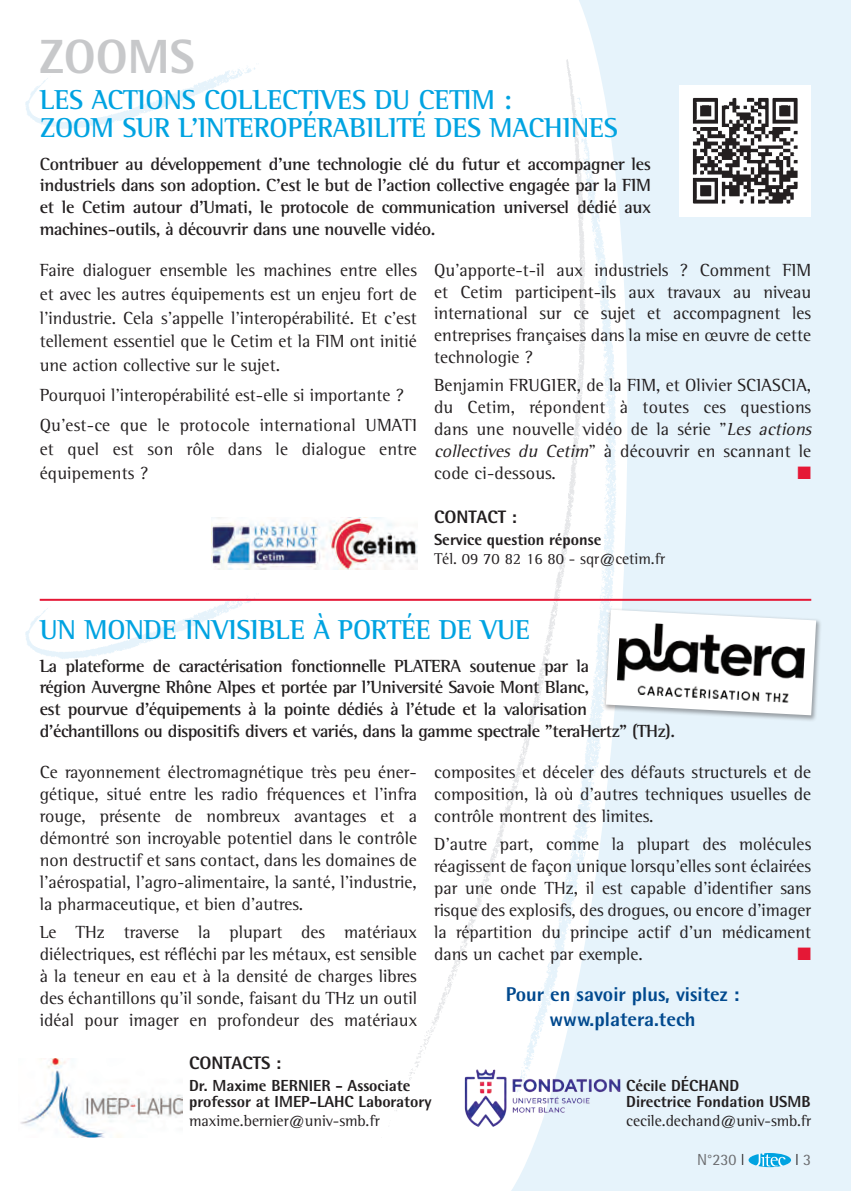
<style>
.page{position:relative;width:851px;height:1191px;background:#fff}
.page>*{position:absolute;margin:0;border:0;box-sizing:border-box;transform-origin:0 0}
.t1{font:800 48px "Rotis Semi Sans Std";color:#c7c8ca}
.t2{font:700 28px/28px "Rotis Semi Serif Std";letter-spacing:-.01em;color:#00a3e1}
.t3{font:800 20px/24.4px "Rotis Semi Sans Std";color:#01498e;text-align:center}
.t4{font:18px/22px "Rotis Semi Serif Std";color:#231f20;text-align:justify}
.t5{font:700 18px/21.6px "Rotis Semi Serif Std";letter-spacing:-.025em;color:#231f20;text-align:justify}
.t6{font:800 18px "Rotis Semi Sans Std";color:#231f20}
.t7{font:18px "Zapf Dingbats ITC";color:#e51836}
.t8{font:800 16px/16px "Rotis Semi Sans Std";color:#231f20}
.t9{font:16px "Rotis Semi Serif Std";color:#231f20}
.t10{font:16px "Rotis Semi Sans Std";color:#6c6d70}
.t11{font:300 16px "Rotis Semi Sans Std";color:#231f20}
.s1{font-style:italic}
.s2{font-weight:300;color:#231f20}
.s3{font-weight:400;color:#6c6d70}
</style>
<div class="page">
<div style="left:511px;top:0;width:339px;height:1191px;background:#e6f3fb"></div>
<img style="left:377px;top:49px;width:215px;height:1093px">
<img style="left:509px;top:87px;width:114px;height:1017px">
<svg style="left:748px;top:1153px;width:43px;height:14px"></svg>
<img style="left:25px;top:67px;width:230px;height:62px">
<img style="left:25px;top:597px;width:242px;height:62px">
<hr style="left:40px;top:599px;width:771px;height:2px;background:#e51836">
<img style="left:211px;top:517px;width:206px;height:52px">
<div style="left:679px;top:85px;width:132px;height:132px;background:#fff"></div>
<img style="left:692px;top:97px;width:106px;height:107px">
<img style="left:20px;top:1058px;width:163px;height:79px">
<img style="left:464px;top:1069px;width:156px;height:57px">
<div style="left:602px;top:607px;width:219px;height:115px;background:#231f20;opacity:.4"></div>
<svg style="left:605px;top:609px;width:211px;height:106px"></svg>
<img style="left:616px;top:621px;width:189px;height:82px">
<h1 class="t1" style="left:40px;top:26px;width:156px">ZOOMS</h1>
<h2 class="t2" style="left:40px;top:85px;width:579px">LES ACTIONS COLLECTIVES DU CETIM :<br>ZOOM SUR L’INTEROPÉRABILITÉ DES MACHINES</h2>
<p class="t5" style="left:40px;top:153px;width:613px">Contribuer au développement d’une technologie clé du futur et accompagner les industriels dans son adoption. C’est le but de l’action collective engagée par la FIM et le Cetim autour d’Umati, le protocole de communication universel dédié aux machines-outils, à découvrir dans une nouvelle vidéo.</p>
<p class="t4" style="left:40px;top:257px;width:379px;line-height:24px">Faire dialoguer ensemble les machines entre elles et avec les autres équipements est un enjeu fort de l’industrie. Cela s'appelle l'interopérabilité. Et c'est tellement essentiel que le Cetim et la FIM ont initié une action collective sur le sujet.</p>
<p class="t4" style="left:40px;top:380px;width:379px;line-height:29.6px">Pourquoi l’interopérabilité est-elle si importante ?<br>Qu’est-ce que le protocole international UMATI</p>
<p class="t4" style="left:40px;top:436px;width:378px;line-height:24px">et quel est son rôle dans le dialogue entre équipements ?</p>
<p class="t4" style="left:434px;top:258px;width:379px">Qu’apporte-t-il aux industriels ? Comment FIM et Cetim participent-ils aux travaux au niveau international sur ce sujet et accompagnent les entreprises françaises dans la mise en œuvre de cette technologie ?</p>
<p class="t4" style="left:434px;top:374px;width:383px;text-align:left">Benjamin FRUGIER, de la FIM, et Olivier SCIASCIA, du Cetim, répondent à toutes ces questions dans une nouvelle vidéo de la série "<span class="s1">Les actions collectives du Cetim</span>" à découvrir en scannant le code ci-dessous.</p>
<p class="t7" style="left:797px;top:464px;width:15px">■</p>
<p class="t6" style="left:434px;top:505px;width:84px">CONTACT :</p>
<p class="t8" style="left:434px;top:531px;width:169px">Service question réponse</p>
<p class="t9" style="left:434px;top:549px;width:233px">Tél. 09 70 82 16 80 - sqr@cetim.fr</p>
<h2 class="t2" style="left:40px;top:615px;width:492px">UN MONDE INVISIBLE À PORTÉE DE VUE</h2>
<p class="t5" style="left:40px;top:655px;width:637px;text-align:left">La plateforme de caractérisation fonctionnelle PLATERA soutenue par la<br>région Auvergne Rhône Alpes et portée par l'Université Savoie Mont Blanc,<br>est pourvue d'équipements à la pointe dédiés à l'étude et la valorisation d'échantillons ou dispositifs divers et variés, dans la gamme spectrale "teraHertz" (THz).</p>
<p class="t4" style="left:40px;top:760px;width:379px">Ce rayonnement électromagnétique très peu éner&shy;gétique, situé entre les radio fréquences et l'infra rouge, présente de nombreux avantages et a démontré son incroyable potentiel dans le contrôle non destructif et sans contact, dans les domaines de l'aérospatial, l'agro-alimentaire, la santé, l'industrie, la pharmaceutique, et bien d’autres.</p>
<p class="t4" style="left:40px;top:920px;width:379px">Le THz traverse la plupart des matériaux diélectriques, est réfléchi par les métaux, est sensible à la teneur en eau et à la densité de charges libres des échantillons qu’il sonde, faisant du THz un outil idéal pour imager en profondeur des matériaux</p>
<p class="t4" style="left:434px;top:760px;width:379px">composites et déceler des défauts structurels et de composition, là où d’autres techniques usuelles de contrôle montrent des limites.</p>
<p class="t4" style="left:434px;top:832px;width:379px">D’autre part, comme la plupart des molécules réagissent de façon unique lorsqu’elles sont éclairées par une onde THz, il est capable d’identifier sans risque des explosifs, des drogues, ou encore d’imager la répartition du principe actif d’un médicament dans un cachet par exemple.</p>
<p class="t7" style="left:797px;top:945px;width:15px">■</p>
<p class="t3" style="left:505px;top:982px;width:235px">Pour en savoir plus, visitez : www.platera.tech</p>
<p class="t6" style="left:189px;top:1051px;width:94px">CONTACTS :</p>
<p class="t8" style="left:189px;top:1076px;width:244px">Dr. Maxime BERNIER - Associate professor at IMEP-LAHC Laboratory</p>
<p class="t9" style="left:189px;top:1111px;width:192px">maxime.bernier@univ-smb.fr</p>
<p class="t8" style="left:626px;top:1076px;width:186px">Cécile DÉCHAND<br>Directrice Fondation USMB</p>
<p class="t9" style="left:626px;top:1111px;width:186px">cecile.dechand@univ-smb.fr</p>
<p class="t10" style="left:697px;top:1150px;width:49px">N°230 <span class="s2">I</span></p>
<p class="t11" style="left:795px;top:1150px;width:18px">I <span class="s3">3</span></p>
</div>
